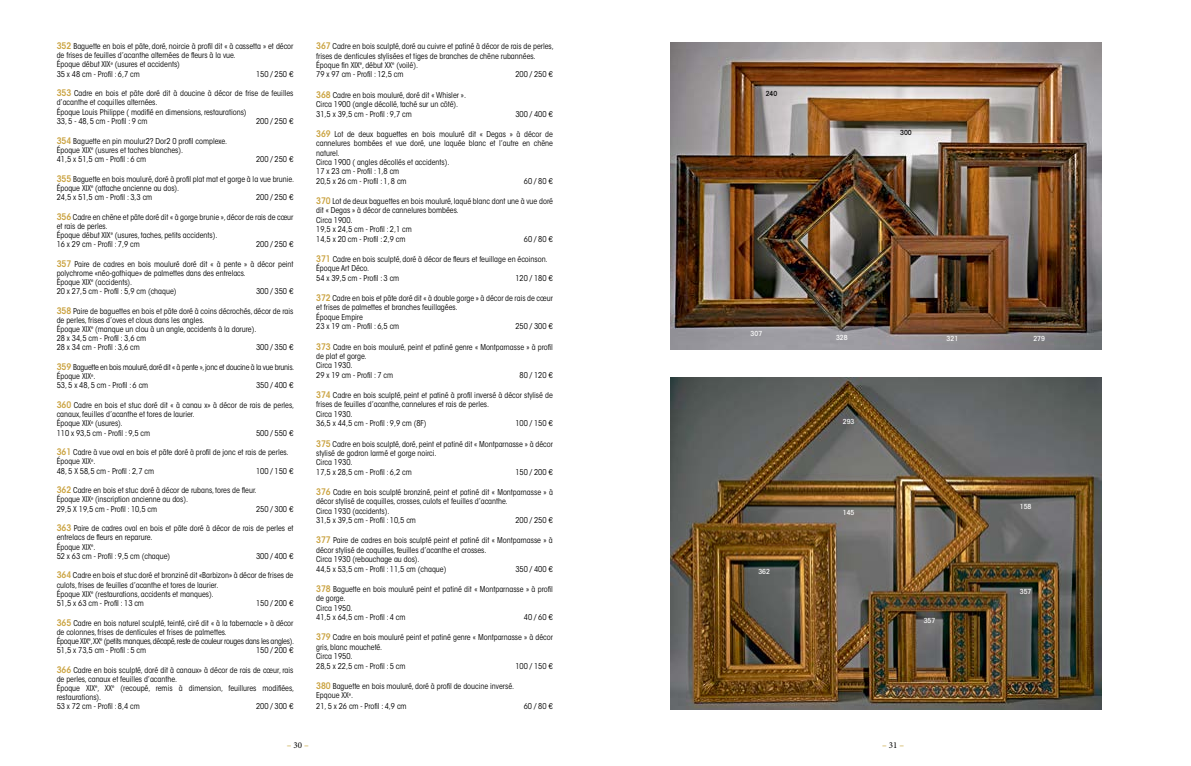
<style>
.page{position:relative;width:1191px;height:766px;background:#fff}
.page>*{position:absolute;margin:0;border:0;box-sizing:border-box;transform-origin:0 0}
.t1{font:9px "Minion Pro";color:#b78900}
.t2{font:condensed 8px/9.4px "ITC Avant Garde Std";color:#000}
.t3{font:condensed 8px/9.1px "ITC Avant Garde Std";letter-spacing:-.03em;color:#000}
.t4{font:500 condensed 7px "Avant Garde";color:#fff}
.t5{font:500 condensed 7px "Avant Garde";color:#000}
.s1{font-weight:600;font-size:9px;color:#cba443}
.s2{color:#000}
</style>
<div class="page">
<img style="left:670px;top:42px;width:431px;height:308px">
<img style="left:670px;top:377px;width:431px;height:332px">
<p class="t2" style="left:57px;top:42px;width:238px;line-height:9.1px"><span class="s1">352</span> Baguette en bois et pâte, doré, noircie à profil dit « à cassetta » et décor de frises de feuilles d’acanthe alternées de fleurs à la vue.<br>Époque début XIX<sup>e</sup> (usures et accidents)<br>35 x 48 cm - Profil : 6,7 cm</p>
<p class="t2" style="left:256px;top:69px;width:39px">150 / 250 €</p>
<p class="t2" style="left:57px;top:89px;width:238px;line-height:9.1px"><span class="s1">353</span> Cadre en bois et pâte doré dit à doucine à décor de frise de feuilles d’acanthe et coquilles alternées.<br>Époque Louis Philippe ( modifié en dimensions, restaurations)<br>33, 5 - 48, 5 cm - Profil : 9 cm</p>
<p class="t2" style="left:256px;top:116px;width:39px">200 / 250 €</p>
<p class="t2" style="left:57px;top:136px;width:172px;line-height:9.1px"><span class="s1">354</span> Baguette en pin moulur2? Dor2 0 profil complexe.<br>Époque XIX<sup>e</sup> (usures et taches blanches).<br>41,5 x 51,5 cm - Profil : 6 cm</p>
<p class="t2" style="left:256px;top:154px;width:39px">200 / 250 €</p>
<p class="t2" style="left:57px;top:174px;width:239px;line-height:9.1px"><span class="s1">355</span> Baguette en bois mouluré, doré à profil plat mat et gorge à la vue brunie.<br>Époque XIX<sup>e</sup> (attache ancienne au dos).<br>24,5 x 51,5 cm - Profil : 3,3 cm</p>
<p class="t2" style="left:256px;top:192px;width:39px">200 / 250 €</p>
<p class="t2" style="left:57px;top:212px;width:238px;line-height:9.1px"><span class="s1">356</span> Cadre en chêne et pâte doré dit « à gorge brunie », décor de rais de cœur et rais de perles.<br>Époque début XIX<sup>e</sup> (usures, taches, petits accidents).<br>16 x 29 cm - Profil : 7,9 cm</p>
<p class="t2" style="left:256px;top:239px;width:39px">200 / 250 €</p>
<p class="t2" style="left:57px;top:259px;width:238px;line-height:9.1px"><span class="s1">357</span> Paire de cadres en bois mouluré doré dit « à pente » à décor peint polychrome «néo-gothique» de palmettes dans des entrelacs.<br>Époque XIX<sup>e</sup> (accidents).<br>20 x 27,5 cm - Profil : 5,9 cm (chaque)</p>
<p class="t2" style="left:256px;top:286px;width:39px">300 / 350 €</p>
<p class="t2" style="left:57px;top:306px;width:238px;line-height:9.1px"><span class="s1">358</span> Paire de baguettes en bois et pâte doré à coins décrochés, décor de rais de perles, frises d’oves et clous dans les angles.<br>Époque XIX<sup>e</sup> (manque un clou à un angle, accidents à la dorure).<br>28 x 34,5 cm - Profil : 3,6 cm<br>28 x 34 cm - Profil : 3,6 cm</p>
<p class="t2" style="left:256px;top:342px;width:39px">300 / 350 €</p>
<p class="t3" style="left:57px;top:362px;width:239px"><span class="s1">359</span> Baguette en bois mouluré, doré dit « à pente », jonc et doucine à la vue brunis.<br>Époque XIX<sup>e</sup>.<br>53, 5 x 48, 5 cm - Profil : 6 cm</p>
<p class="t2" style="left:256px;top:380px;width:39px">350 / 400 €</p>
<p class="t2" style="left:57px;top:400px;width:239px;line-height:9.1px"><span class="s1">360</span> Cadre en bois et stuc doré dit « à canau x» à décor de rais de perles, canaux, feuilles d’acanthe et tores de laurier.<br>Époque XIX<sup>e</sup> (usures).<br>110 x 93,5 cm - Profil : 9,5 cm</p>
<p class="t2" style="left:256px;top:428px;width:39px">500 / 550 €</p>
<p class="t2" style="left:57px;top:447px;width:233px;line-height:9.1px"><span class="s1">361</span> Cadre à vue oval en bois et pâte doré à profil de jonc et rais de perles.<br>Époque XIX<sup>e</sup>.<br>48, 5 X 58,5 cm - Profil : 2,7 cm</p>
<p class="t2" style="left:256px;top:466px;width:39px">100 / 150 €</p>
<p class="t2" style="left:57px;top:485px;width:202px;line-height:9.1px"><span class="s1">362</span> Cadre en bois et stuc doré à décor de rubans, tores de fleur.<br>Époque XIX<sup>e</sup> (inscription ancienne au dos).<br>29,5 X 19,5 cm - Profil : 10,5 cm</p>
<p class="t2" style="left:256px;top:504px;width:39px">250 / 300 €</p>
<p class="t2" style="left:57px;top:523px;width:238px;line-height:9.1px"><span class="s1">363</span> Paire de cadres oval en bois et pâte doré à décor de rais de perles et entrelacs de fleurs en reparure.<br>Époque XIX<sup>e</sup>.<br>52 x 63 cm - Profil : 9,5 cm (chaque)</p>
<p class="t2" style="left:256px;top:551px;width:39px">300 / 400 €</p>
<p class="t2" style="left:57px;top:571px;width:238px;line-height:9.1px"><span class="s1">364</span> Cadre en bois et stuc doré et bronziné dit «Barbizon» à décor de frises de culots, frises de feuilles d’acanthe et tores de laurier.<br>Époque XIX<sup>e</sup> (restaurations, accidents et manques).<br>51,5 x 63 cm - Profil : 13 cm</p>
<p class="t2" style="left:256px;top:598px;width:39px">150 / 200 €</p>
<p class="t2" style="left:57px;top:618px;width:239px;line-height:9.1px"><span class="s1">365</span> Cadre en bois naturel sculpté, teinté, ciré dit « à la tabernacle » à décor de colonnes, frises de denticules et frises de palmettes.<br>Époque XIX<sup>e</sup>, XX<sup>e</sup> (petits manques, décapé, reste de couleur rouges dans les angles).<br>51,5 x 73,5 cm - Profil : 5 cm</p>
<p class="t2" style="left:256px;top:645px;width:39px">150 / 200 €</p>
<p class="t2" style="left:57px;top:665px;width:239px;line-height:9.1px"><span class="s1">366</span> Cadre en bois sculpté, doré dit à canaux» à décor de rais de cœur, rais de perles, canaux et feuilles d’acanthe.<br>Époque XIX<sup>e</sup>, XX<sup>e</sup> (recoupé, remis à dimension, feuillures modifiées, restaurations).<br>53 x 72 cm - Profil : 8,4 cm</p>
<p class="t2" style="left:256px;top:701px;width:39px">200 / 300 €</p>
<p class="t2" style="left:316px;top:42px;width:239px"><span class="s1">367</span> Cadre en bois sculpté, doré au cuivre et patiné à décor de rais de perles, frises de denticules stylisées et tiges de branches de chêne rubannées.<br>Époque fin XIX<sup>e</sup>, début XX<sup>e</sup> (voilé).<br>79 x 97 cm - Profil : 12,5 cm</p>
<p class="t2" style="left:515px;top:70px;width:39px">200 / 250 €</p>
<p class="t2" style="left:316px;top:90px;width:151px"><span class="s1">368</span> Cadre en bois mouluré, doré dit « Whisler ».<br>Circa 1900 (angle décollé, taché sur un côté).<br>31,5 x 39,5 cm - Profil : 9,7 cm</p>
<p class="t2" style="left:515px;top:109px;width:39px">300 / 400 €</p>
<p class="t2" style="left:316px;top:129px;width:238px"><span class="s1">369</span> Lot de deux baguettes en bois mouluré dit « Degas » à décor de cannelures bombées et vue doré, une laquée blanc et l’autre en chêne naturel.<br>Circa 1900 ( angles décollés et accidents).<br>17 x 23 cm - Profil : 1,8 cm<br>20,5 x 26 cm - Profil : 1, 8 cm</p>
<p class="t2" style="left:524px;top:176px;width:31px">60 / 80 €</p>
<p class="t2" style="left:316px;top:196px;width:238px"><span class="s1">370</span> Lot de deux baguettes en bois mouluré, laqué blanc dont une à vue doré dit « Degas » à décor de cannelures bombées.<br>Circa 1900.<br>19,5 x 24,5 cm - Profil : 2,1 cm<br>14,5 x 20 cm - Profil : 2,9 cm</p>
<p class="t2" style="left:524px;top:234px;width:31px">60 / 80 €</p>
<p class="t2" style="left:316px;top:254px;width:233px"><span class="s1">371</span> Cadre en bois sculpté, doré à décor de fleurs et feuillage en écoinson.<br>Époque Art Déco.<br>54 x 39,5 cm - Profil : 3 cm</p>
<p class="t2" style="left:515px;top:273px;width:39px">120 / 180 €</p>
<p class="t2" style="left:316px;top:293px;width:238px"><span class="s1">372</span> Cadre en bois et pâte doré dit « à double gorge » à décor de rais de cœur et frises de palmettes et branches feuillagées.<br>Époque Empire<br>23 x 19 cm - Profil : 6,5 cm</p>
<p class="t2" style="left:515px;top:321px;width:39px">250 / 300 €</p>
<p class="t2" style="left:316px;top:342px;width:238px"><span class="s1">373</span> Cadre en bois mouluré, peint et patiné genre « Montparnasse » à profil de plat et gorge.<br>Circa 1930.<br>29 x 19 cm - Profil : 7 cm</p>
<p class="t2" style="left:519px;top:370px;width:35px">80 / 120 €</p>
<p class="t2" style="left:316px;top:390px;width:238px"><span class="s1">374</span> Cadre en bois sculpté, peint et patiné à profil inversé à décor stylisé de frises de feuilles d’acanthe, cannelures et rais de perles.<br>Circa 1930.<br>36,5 x 44,5 cm - Profil : 9,9 cm (8F)</p>
<p class="t2" style="left:515px;top:418px;width:39px">100 / 150 €</p>
<p class="t2" style="left:316px;top:439px;width:238px"><span class="s1">375</span> Cadre en bois sculpté, doré, peint et patiné dit « Montparnasse » à décor stylisé de godron larmé et gorge noirci.<br>Circa 1930.<br>17,5 x 28,5 cm - Profil : 6,2 cm</p>
<p class="t2" style="left:515px;top:467px;width:39px">150 / 200 €</p>
<p class="t2" style="left:316px;top:487px;width:238px"><span class="s1">376</span> Cadre en bois sculpté bronziné, peint et patiné dit « Montparnasse » à décor stylisé de coquilles, crosses, culots et feuilles d’acanthe.<br>Circa 1930 (accidents).<br>31,5 x 39,5 cm - Profil : 10,5 cm</p>
<p class="t2" style="left:515px;top:515px;width:39px">200 / 250 €</p>
<p class="t2" style="left:316px;top:535px;width:238px"><span class="s1">377</span> Paire de cadres en bois sculpté peint et patiné dit « Montparnasse » à décor stylisé de coquilles, feuilles d’acanthe et crosses.<br>Circa 1930 (rebouchage au dos).<br>44,5 x 53,5 cm - Profil : 11,5 cm (chaque)</p>
<p class="t2" style="left:515px;top:564px;width:39px">350 / 400 €</p>
<p class="t2" style="left:316px;top:584px;width:238px"><span class="s1">378</span> Baguette en bois mouluré peint et patiné dit « Montparnasse » à profil de gorge.<br>Circa 1950.<br>41,5 x 64,5 cm - Profil : 4 cm</p>
<p class="t2" style="left:524px;top:612px;width:31px">40 / 60 €</p>
<p class="t2" style="left:316px;top:632px;width:238px"><span class="s1">379</span> Cadre en bois mouluré peint et patiné genre « Montparnasse » à décor gris, blanc moucheté.<br>Circa 1950.<br>28,5 x 22,5 cm - Profil : 5 cm</p>
<p class="t2" style="left:515px;top:661px;width:39px">100 / 150 €</p>
<p class="t2" style="left:316px;top:681px;width:199px"><span class="s1">380</span> Baguette en bois mouluré, doré à profil de doucine inversé.<br>Epqoue XX<sup>e</sup>.</p>
<p class="t2" style="left:316px;top:701px;width:92px">21, 5 x 26 cm - Profil : 4,9 cm</p>
<p class="t2" style="left:524px;top:701px;width:31px">60 / 80 €</p>
<p class="t5" style="left:765px;top:89px;width:13px">240</p>
<p class="t5" style="left:900px;top:128px;width:13px">300</p>
<p class="t4" style="left:750px;top:328px;width:13px">307</p>
<p class="t4" style="left:758px;top:567px;width:13px">362</p>
<p class="t4" style="left:836px;top:333px;width:13px">328</p>
<p class="t4" style="left:946px;top:334px;width:13px">321</p>
<p class="t4" style="left:1033px;top:334px;width:13px">279</p>
<p class="t4" style="left:843px;top:417px;width:13px">293</p>
<p class="t4" style="left:843px;top:507px;width:13px">145</p>
<p class="t4" style="left:923px;top:615px;width:13px">357</p>
<p class="t4" style="left:1019px;top:502px;width:13px">158</p>
<p class="t4" style="left:1019px;top:587px;width:13px">357</p>
<p class="t1" style="left:287px;top:739px;width:24px">– <span class="s2">30</span> –</p>
<p class="t1" style="left:882px;top:739px;width:24px">– <span class="s2">31</span> –</p>
</div>
